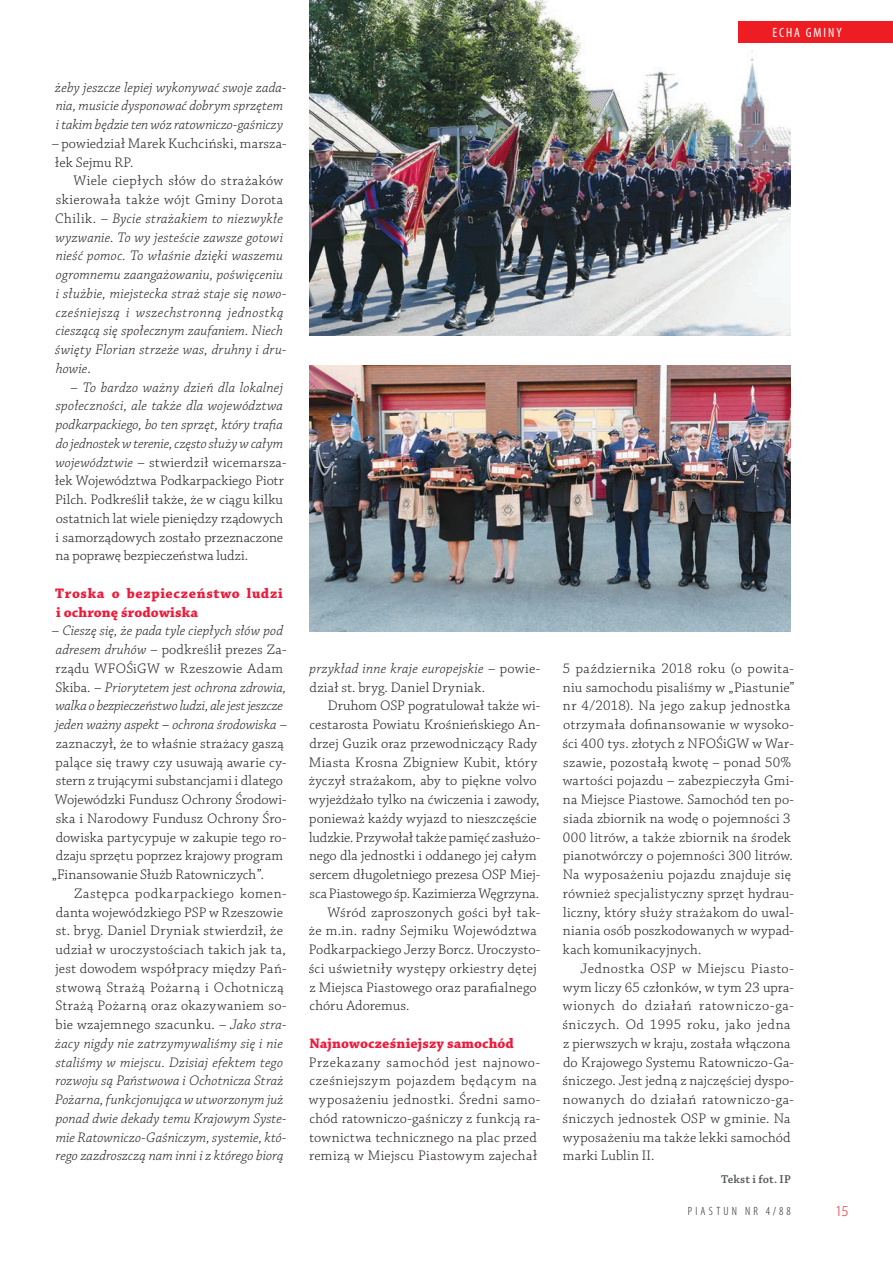
<style>
.page{position:relative;width:893px;height:1263px;background:#fff}
.page>*{position:absolute;margin:0;border:0;box-sizing:border-box;transform-origin:0 0}
.t1{font:300 15px "Myriad Pro";color:#ee1d23}
.akapit_podstawowy{font:300 14.55px/18.8px "Chaparral Pro";letter-spacing:.015em;color:#231f20}
.akapit_pierwszy{font:300 14.55px/18.8px "Chaparral Pro";letter-spacing:.015em;color:#231f20}
.akapit_podstawowy-2{font:italic 300 14.55px/18.8px "Chaparral Pro";letter-spacing:.015em;color:#231f20}
.akapit_pierwszy-2{font:italic 300 14.55px/18.8px "Chaparral Pro";letter-spacing:.005em;color:#231f20}
.śródtytuły{font:700 14.55px/18.8px "Chaparral Pro";letter-spacing:.04em;color:#ed1a3a}
.śródtytuły-2{font:700 14.55px "Chaparral Pro";letter-spacing:.015em;color:#ed1a3a}
.żywa_pagina__sekcja{font:condensed 13.5px "Myriad Pro";letter-spacing:.145em;color:#fff}
.t2{font:300 condensed 12px "Myriad Pro";letter-spacing:.27em;color:#231f20}
.autor{font:600 12px "Chaparral Pro";letter-spacing:.015em;color:#56595a}
.s1{font-style:normal}
.s2{font-style:italic}
</style>
<div class="page">
<img style="left:309px;top:366px;width:482px;height:265px">
<img style="left:309px;top:0;width:482px;height:335px">
<div style="left:738px;top:21px;width:155px;height:22px;background:#ee1d23"></div>
<p class="akapit_pierwszy-2" style="left:55px;top:78px;width:233px">żeby jeszcze lepiej wykonywać swoje zada&shy;nia, musicie dysponować dobrym sprzętem i takim będzie ten wóz ratowniczo-gaśniczy</p>
<p class="akapit_pierwszy" style="left:52px;top:134px;width:236px">– powiedział Marek Kuchciński, marsza&shy;łek Sejmu RP.</p>
<p class="akapit_podstawowy-2" style="left:55px;top:172px;width:233px;text-indent:18px"><span class="s1">Wiele ciepłych słów do strażaków skierowała także wójt Gminy Dorota Chilik. –</span> Bycie strażakiem to niezwykłe wyzwanie. To wy jesteście zawsze gotowi nieść pomoc. To właśnie dzięki waszemu ogromnemu zaangażowaniu, poświęceniu i służbie, miejstecka straż staje się nowo&shy;cześniejszą i wszechstronną jednostką cieszącą się społecznym zaufaniem. Niech święty Florian strzeże was, druhny i dru&shy;howie<span class="s1">.</span></p>
<p class="akapit_podstawowy" style="left:55px;top:378px;width:233px;text-indent:15px">– <span class="s2">To bardzo ważny dzień dla lokalnej społeczności, ale także dla województwa podkarpackiego, bo ten sprzęt, który trafia do jednostek w terenie, często służy w całym województwie</span> – stwierdził wicemarsza&shy;łek Województwa Podkarpackiego Piotr Pilch. Podkreślił także, że w ciągu kilku ostatnich lat wiele pieniędzy rządowych i samorządowych zostało przeznaczone na poprawę bezpieczeństwa ludzi.</p>
<p class="śródtytuły" style="left:55px;top:584px;width:229px">Troska o bezpieczeństwo ludzi i ochronę środowiska</p>
<p class="akapit_pierwszy" style="left:52px;top:622px;width:237px">– <span class="s2">Cieszę się, że pada tyle ciepłych słów pod adresem druhów</span> – podkreślił prezes Za&shy;rządu WFOŚiGW w Rzeszowie Adam Skiba. – <span class="s2">Priorytetem jest ochrona zdrowia, walka o bezpieczeństwo ludzi, ale jest jeszcze jeden ważny aspekt – ochrona środowiska</span> – zaznaczył, że to właśnie strażacy gaszą palące się trawy czy usuwają awarie cy&shy;stern z trującymi substancjami i dlatego Wojewódzki Fundusz Ochrony Środowi&shy;ska i Narodowy Fundusz Ochrony Śro&shy;dowiska partycypuje w zakupie tego ro&shy;dzaju sprzętu poprzez krajowy program „Finansowanie Służb Ratowniczych”.</p>
<p class="akapit_podstawowy-2" style="left:55px;top:884px;width:233px;text-indent:19px"><span class="s1">Zastępca podkarpackiego komen&shy;danta wojewódzkiego PSP w Rzeszowie st. bryg. Daniel Dryniak stwierdził, że udział w uroczystościach takich jak ta, jest dowodem współpracy między Pań&shy;stwową Strażą Pożarną i Ochotniczą Strażą Pożarną oraz okazywaniem so&shy;bie wzajemnego szacunku. –</span> Jako stra&shy;żacy nigdy nie zatrzymywaliśmy się i nie staliśmy w miejscu. Dzisiaj efektem tego rozwoju są Państwowa i Ochotnicza Straż Pożarna, funkcjonująca w utworzonym już ponad dwie dekady temu Krajowym Syste&shy;mie Ratowniczo-Gaśniczym, systemie, któ&shy;rego zazdroszczą nam inni i z którego biorą</p>
<p class="akapit_podstawowy" style="left:309px;top:659px;width:232px"><span class="s2">przykład inne kraje europejskie</span> – powie&shy;dział st. bryg. Daniel Dryniak.</p>
<p class="akapit_podstawowy" style="left:309px;top:697px;width:233px;text-indent:19px">Druhom OSP pogratulował także wi&shy;cestarosta Powiatu Krośnieńskiego An&shy;drzej Guzik oraz przewodniczący Rady Miasta Krosna Zbigniew Kubit, który życzył strażakom, aby to piękne volvo wyjeżdżało tylko na ćwiczenia i zawody, ponieważ każdy wyjazd to nieszczęście ludzkie. Przywołał także pamięć zasłużo&shy;nego dla jednostki i oddanego jej całym sercem długoletniego prezesa OSP Miej&shy;sca Piastowego śp. Kazimierza Węgrzyna.</p>
<p class="akapit_podstawowy" style="left:309px;top:903px;width:233px;text-indent:19px">Wśród zaproszonych gości był tak&shy;że m.in. radny Sejmiku Województwa Podkarpackiego Jerzy Borcz. Uroczysto&shy;ści uświetniły występy orkiestry dętej z Miejsca Piastowego oraz parafialnego chóru Adoremus.</p>
<p class="śródtytuły-2" style="left:309px;top:1035px;width:206px">Najnowocześniejszy samochód</p>
<p class="akapit_pierwszy" style="left:309px;top:1053px;width:233px">Przekazany samochód jest najnowo&shy;cześniejszym pojazdem będącym na wyposażeniu jednostki. Średni samo&shy;chód ratowniczo-gaśniczy z funkcją ra&shy;townictwa technicznego na plac przed remizą w Miejscu Piastowym zajechał</p>
<p class="żywa_pagina__sekcja" style="left:772px;top:24px;width:71px">ECHA GMINY</p>
<p class="akapit_pierwszy" style="left:562px;top:659px;width:233px">5 października 2018 roku (o powita&shy;niu samochodu pisaliśmy w „Piastunie” nr 4/2018). Na jego zakup jednostka otrzymała dofinansowanie w wysoko&shy;ści 400 tys. złotych z NFOŚiGW w War&shy;szawie, pozostałą kwotę – ponad 50% wartości pojazdu – zabezpieczyła Gmi&shy;na Miejsce Piastowe. Samochód ten po&shy;siada zbiornik na wodę o pojemności 3<br>000 litrów, a także zbiornik na środek pianotwórczy o pojemności 300 litrów.<br>Na wyposażeniu pojazdu znajduje się również specjalistyczny sprzęt hydrau&shy;liczny, który służy strażakom do uwal&shy;niania osób poszkodowanych w wypad&shy;kach komunikacyjnych.</p>
<p class="akapit_podstawowy" style="left:562px;top:959px;width:233px;text-indent:18px">Jednostka OSP w Miejscu Piasto&shy;wym liczy 65 członków, w tym 23 upra&shy;wionych do działań ratowniczo-ga&shy;śniczych. Od 1995 roku, jako jedna z pierwszych w kraju, została włączona do Krajowego Systemu Ratowniczo-Ga&shy;śniczego. Jest jedną z najczęściej dyspo&shy;nowanych do działań ratowniczo-ga&shy;śniczych jednostek OSP w gminie. Na wyposażeniu ma także lekki samochód marki Lublin II.</p>
<p class="autor" style="left:721px;top:1172px;width:71px">Tekst i fot. IP</p>
<p class="t2" style="left:688px;top:1204px;width:105px">PIASTUN NR 4/88</p>
<p class="t1" style="left:835px;top:1203px;width:15px">15</p>
</div>
